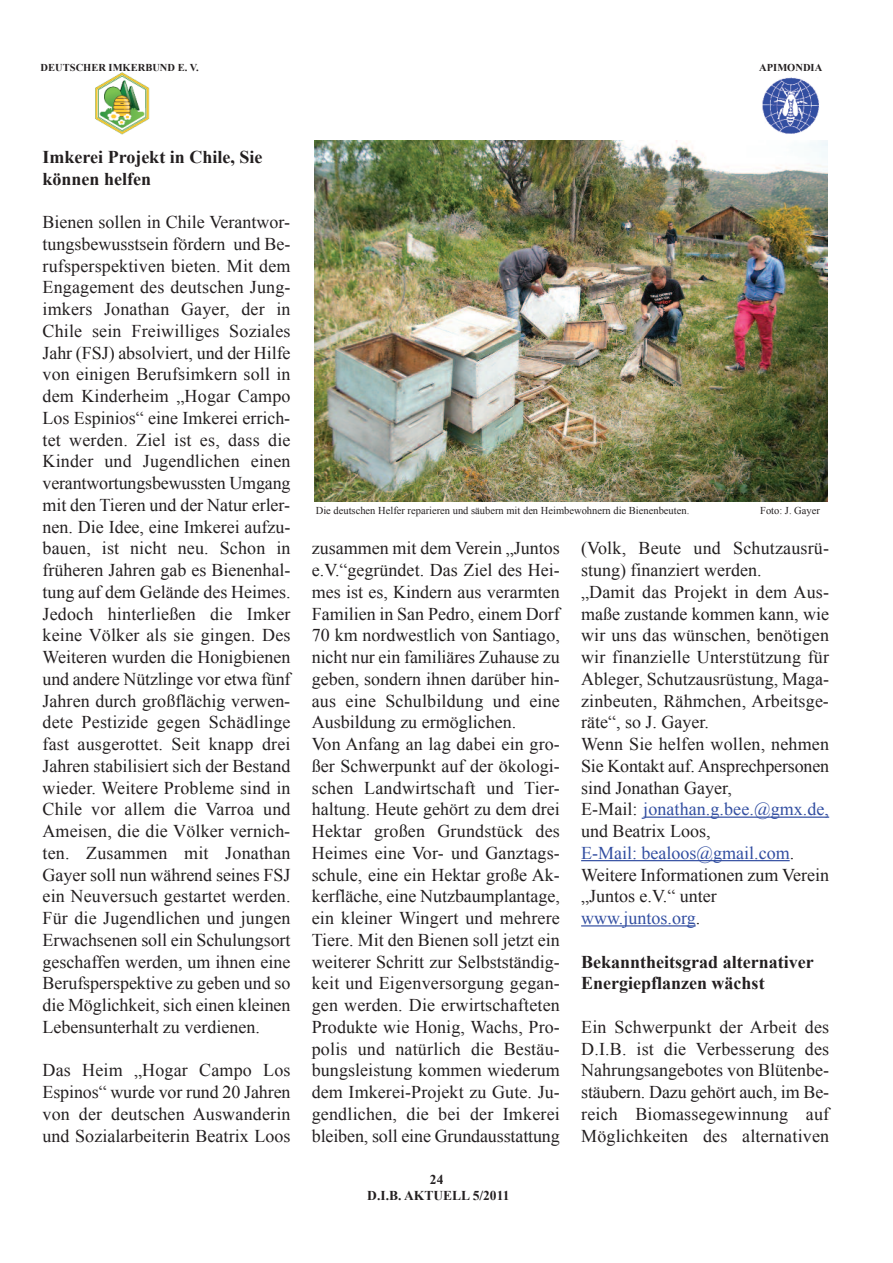
<style>
.page{position:relative;width:893px;height:1263px;background:#fff}
.page>*{position:absolute;margin:0;border:0;box-sizing:border-box;transform-origin:0 0}
.t1{font:18px/21.8px "Times New Roman";color:#231f20;text-align:justify}
.t2{font:700 18px/21.8px "Times New Roman";color:#231f20}
.t3{font:700 13.5px/16.2px "Times New Roman";color:#231f20;text-align:center}
.t4{font:10.5px "Times New Roman";color:#231f20}
.t5{font:700 10.5px "Times New Roman";color:#231f20}
.s1{color:#324ea1}
</style>
<div class="page">
<hr style="left:643px;top:816px;width:186px;height:2px;background:#324ea1">
<hr style="left:581px;top:860px;width:209px;height:1px;background:#324ea1">
<hr style="left:581px;top:925px;width:115px;height:1px;background:#324ea1">
<img style="left:95px;top:72px;width:55px;height:63px">
<img style="left:762px;top:77px;width:58px;height:57px">
<img style="left:315px;top:140px;width:513px;height:362px">
<p class="t5" style="left:41px;top:61px;width:160px">DEUTSCHER IMKERBUND E. V.</p>
<p class="t5" style="left:759px;top:62px;width:64px">APIMONDIA</p>
<p class="t2" style="left:43px;top:146px;width:221px">Imkerei Projekt in Chile, Sie können helfen</p>
<p class="t1" style="left:43px;top:211px;width:250px">Bienen sollen in Chile Verantwor&shy;tungsbewusstsein fördern und Be&shy;rufsperspektiven bieten. Mit dem Engagement des deutschen Jung&shy;imkers Jonathan Gayer, der in Chile sein Freiwilliges Soziales Jahr (FSJ) absolviert, und der Hilfe von einigen Berufsimkern soll in dem Kinderheim „Hogar Campo Los Espinios“ eine Imkerei errich&shy;tet werden. Ziel ist es, dass die Kinder und Jugendlichen einen verantwortungsbewussten Umgang mit den Tieren und der Natur erler&shy;nen. Die Idee, eine Imkerei aufzu&shy;bauen, ist nicht neu. Schon in früheren Jahren gab es Bienenhal&shy;tung auf dem Gelände des Heimes.<br>Jedoch hinterließen die Imker keine Völker als sie gingen. Des Weiteren wurden die Honigbienen und andere Nützlinge vor etwa fünf Jahren durch großflächig verwen&shy;dete Pestizide gegen Schädlinge fast ausgerottet. Seit knapp drei Jahren stabilisiert sich der Bestand wieder. Weitere Probleme sind in Chile vor allem die Varroa und Ameisen, die die Völker vernich&shy;ten. Zusammen mit Jonathan Gayer soll nun während seines FSJ ein Neuversuch gestartet werden.<br>Für die Jugendlichen und jungen Erwachsenen soll ein Schulungsort geschaffen werden, um ihnen eine Berufsperspektive zu geben und so die Möglichkeit, sich einen kleinen Lebensunterhalt zu verdienen.</p>
<p class="t1" style="left:43px;top:1059px;width:250px">Das Heim „Hogar Campo Los Espinos“ wurde vor rund 20 Jahren von der deutschen Auswanderin und Sozialarbeiterin Beatrix Loos</p>
<p class="t4" style="left:316px;top:504px;width:375px">Die deutschen Helfer reparieren und säubern mit den Heimbewohnern die Bienenbeuten.</p>
<p class="t4" style="left:760px;top:504px;width:61px">Foto: J. Gayer</p>
<p class="t1" style="left:312px;top:537px;width:250px;text-align:left">zusammen mit dem Verein „Juntos e.V.“gegründet. Das Ziel des Hei&shy;mes ist es, Kindern aus verarmten<br>Familien in San Pedro, einem Dorf<br>70 km nordwestlich von Santiago, nicht nur ein familiäres Zuhause zu geben, sondern ihnen darüber hin&shy;aus eine Schulbildung und eine<br>Ausbildung zu ermöglichen.<br>Von Anfang an lag dabei ein gro&shy;ßer Schwerpunkt auf der ökologi&shy;schen Landwirtschaft und Tier&shy;haltung. Heute gehört zu dem drei<br>Hektar großen Grundstück des<br>Heimes eine Vor- und Ganztags&shy;schule, eine ein Hektar große Ak&shy;kerfläche, eine Nutzbaumplantage, ein kleiner Wingert und mehrere<br>Tiere. Mit den Bienen soll jetzt ein weiterer Schritt zur Selbstständig&shy;keit und Eigenversorgung gegan&shy;gen werden. Die erwirtschafteten<br>Produkte wie Honig, Wachs, Pro&shy;polis und natürlich die Bestäu&shy;bungsleistung kommen wiederum dem Imkerei-Projekt zu Gute. Ju&shy;gendlichen, die bei der Imkerei bleiben, soll eine Grundausstattung</p>
<p class="t1" style="left:581px;top:537px;width:250px;text-align:left">(Volk, Beute und Schutzausrü&shy;stung) finanziert werden.<br>„Damit das Projekt in dem Aus&shy;maße zustande kommen kann, wie wir uns das wünschen, benötigen wir finanzielle Unterstützung für<br>Ableger, Schutzausrüstung, Maga&shy;zinbeuten, Rähmchen, Arbeitsge&shy;räte“, so J. Gayer.<br>Wenn Sie helfen wollen, nehmen<br>Sie Kontakt auf. Ansprechpersonen sind Jonathan Gayer,<br>E-Mail: <span class="s1">jonathan.g.bee.@gmx.de, </span>und Beatrix Loos,<br><span class="s1">E-Mail: bealoos@gmail.com</span>.<br>Weitere Informationen zum Verein „Juntos e.V.“ unter <span class="s1">www.juntos.org</span>.</p>
<p class="t2" style="left:581px;top:951px;width:234px">Bekanntheitsgrad alternativer<br>Energiepflanzen wächst</p>
<p class="t1" style="left:581px;top:1016px;width:250px">Ein Schwerpunkt der Arbeit des D.I.B. ist die Verbesserung des Nahrungsangebotes von Blütenbe&shy;stäubern. Dazu gehört auch, im Be&shy;reich Biomassegewinnung auf Möglichkeiten des alternativen</p>
<p class="t3" style="left:367px;top:1171px;width:144px">24<br>D.I.B. AKTUELL 5/2011</p>
</div>
